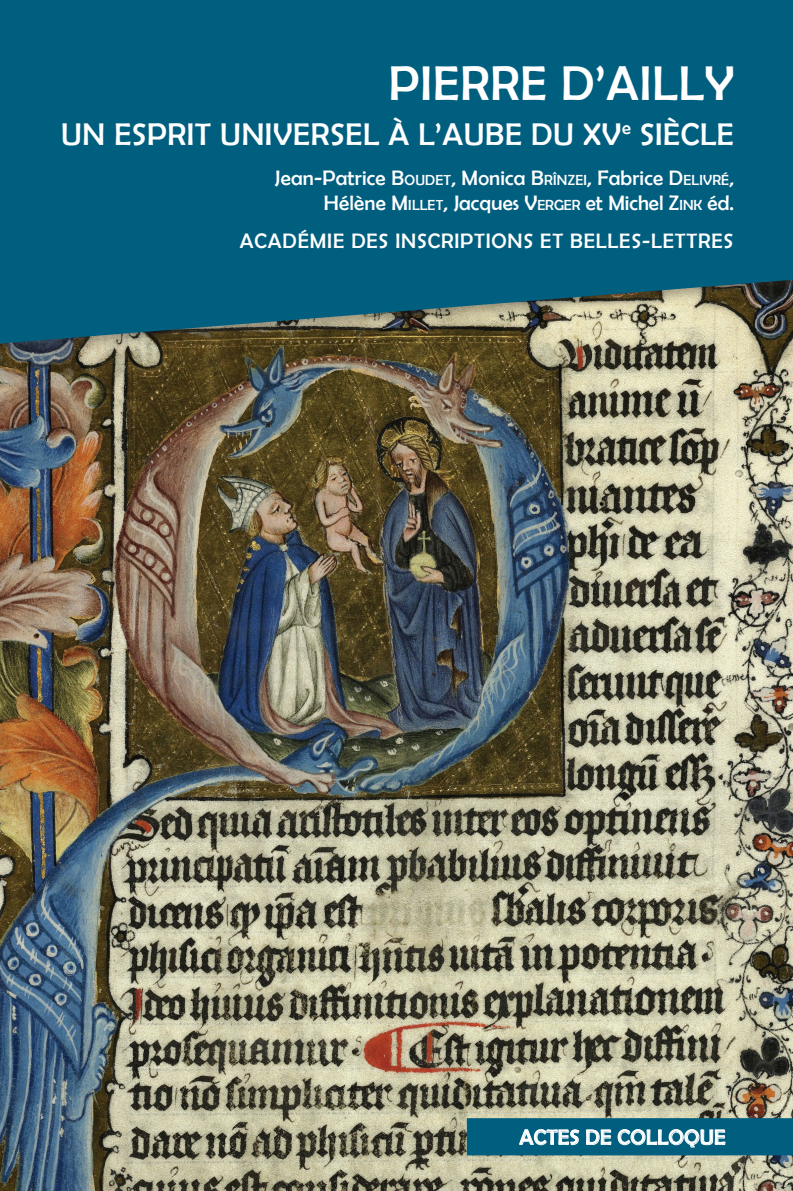
<style>
.page{position:relative;width:793px;height:1191px;background:#fff}
.page>*{position:absolute;margin:0;border:0;box-sizing:border-box;transform-origin:0 0}
.t1{font:49px "Berlin Sans FB";letter-spacing:.02em;color:#fff}
.t2{font:31.5px "Berlin Sans FB";letter-spacing:.02em;color:#fff}
.t3{font:21px/25.2px "Berlin Sans FB";letter-spacing:.02em;color:#fff;text-align:right}
.t4{font:21px "Berlin Sans FB";letter-spacing:.04em;color:#fff}
.s1{font-style:inherit}
.s2{font-size:14.7px}
</style>
<div class="page">
<img style="left:0;top:362px;width:793px;height:829px">
<div style="left:0;top:0;width:793px;height:362px;background:#231f20;opacity:.34"></div>
<svg style="left:0;top:0;width:793px;height:347px;background:#0d607b"></svg>
<svg style="left:467px;top:1118px;width:326px;height:37px;background:#156b89"></svg>
<p class="t1" style="left:389px;top:56px;width:346px">PIERRE D’AILLY</p>
<p class="t2" style="left:61px;top:116px;width:674px">UN ESPRIT UNIVERSEL À L’AUBE DU XV<sup>e</sup> SIÈCLE</p>
<p class="t3" style="left:275px;top:165px;width:460px">Jean-Patrice <span class="s1">B</span><span class="s2">OUDET</span>, Monica <span class="s1">B</span><span class="s2">RÎNZEI</span>, Fabrice <span class="s1">D</span><span class="s2">ELIVRÉ</span>,<br>Hélène <span class="s1">M</span><span class="s2">ILLET</span><span class="s1">,</span> Jacques <span class="s1">V</span><span class="s2">ERGER</span> et Michel <span class="s1">Z</span><span class="s2">INK</span> éd.</p>
<p class="t4" style="left:240px;top:229px;width:495px">ACADÉMIE DES INSCRIPTIONS ET BELLES-LETTRES</p>
<p class="t3" style="left:520px;top:1124px;width:207px">ACTES DE COLLOQUE</p>
</div>
